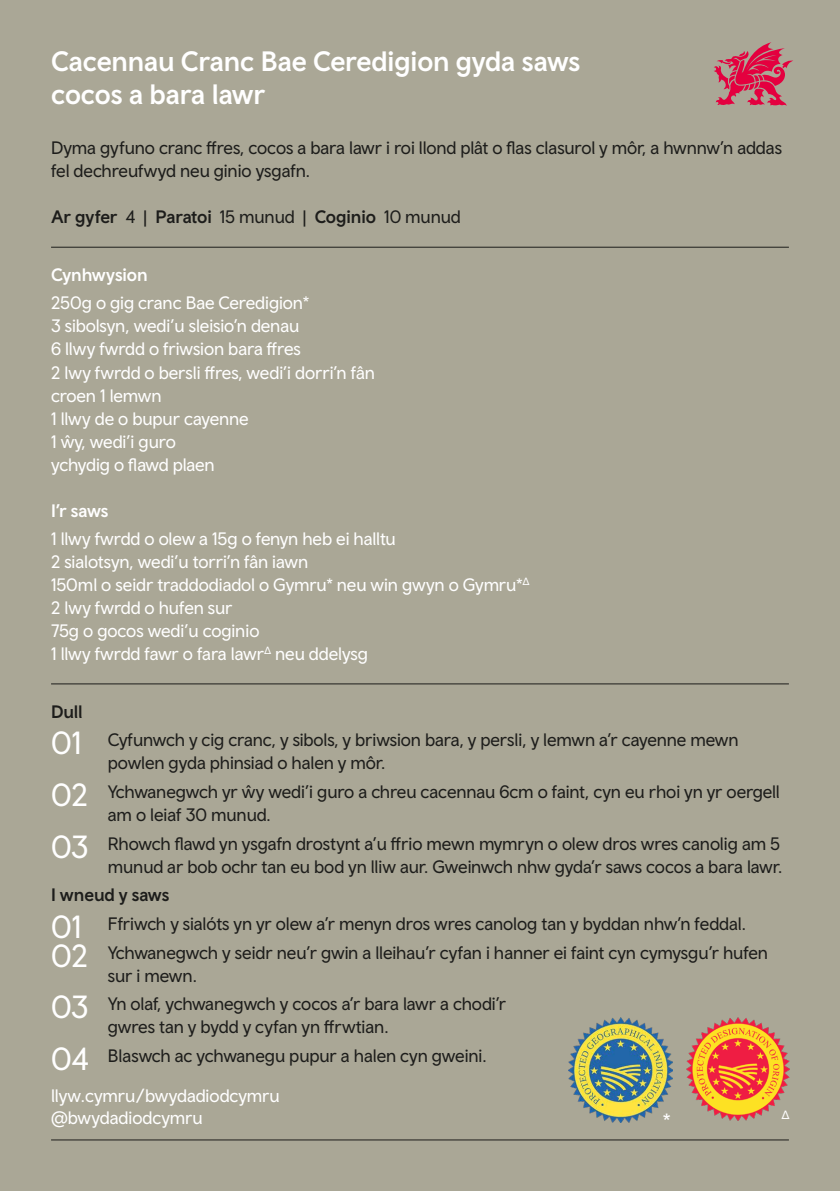
<style>
.page{position:relative;width:840px;height:1191px;background:#fff}
.page>*{position:absolute;margin:0;border:0;box-sizing:border-box;transform-origin:0 0}
.t1{font:500 28px/33.6px "Cymru Sans Body";letter-spacing:-.01em;color:#fff}
.t2{font:22px "Cymru Sans Body";color:#fff}
.t3{font:18px/28.6px "Cymru Sans Body";letter-spacing:-.01em;color:#1d1d1b}
.t4{font:18px/23px "Cymru Sans Body";letter-spacing:-.005em;color:#fff}
.t5{font:500 18px "Cymru Sans Body";letter-spacing:-.01em;color:#1d1d1b}
.t6{font:500 18px "Cymru Sans Body";letter-spacing:-.005em;color:#fff}
.t7{font:12px "Cymru Sans Body";color:#fff}
.s1{font-weight:400}
.s2{font-weight:500}
.s3{font-size:32px;color:#fff}
</style>
<div class="page">
<div style="left:0;top:0;width:839px;height:1191px;background:#aaa796"></div>
<hr style="left:51px;top:1139px;width:737px;height:1px;background:#1d1d1b">
<hr style="left:51px;top:247px;width:737px;height:1px;background:#1d1d1b">
<hr style="left:51px;top:683px;width:737px;height:1px;background:#1d1d1b">
<svg style="left:714px;top:42px;width:78px;height:64px"></svg>
<img style="left:686px;top:1017px;width:103px;height:103px">
<img style="left:568px;top:1017px;width:104px;height:105px">
<h1 class="t1" style="left:51px;top:43px;width:530px">Cacennau Cranc Bae Ceredigion gyda saws cocos a bara lawr</h1>
<p class="t3" style="left:51px;top:136px;width:732px;line-height:23px">Dyma gyfuno cranc ffres, cocos a bara lawr i roi llond plât o flas clasurol y môr, a hwnnw’n addas fel dechreufwyd neu ginio ysgafn.</p>
<p class="t5" style="left:51px;top:206px;width:411px">Ar gyfer <span class="s1">4 |</span> Paratoi <span class="s1">15 munud |</span> Coginio <span class="s1">10 munud</span></p>
<p class="t6" style="left:51px;top:264px;width:98px">Cynhwysion</p>
<p class="t4" style="left:51px;top:291px;width:325px">250g o gig cranc Bae Ceredigion*<br>3 sibolsyn, wedi’u sleisio’n denau<br>6 llwy fwrdd o friwsion bara ffres<br>2 lwy fwrdd o bersli ffres, wedi’i dorri’n fân croen 1 lemwn<br>1 llwy de o bupur cayenne<br>1 ŵy, wedi’i guro<br>ychydig o flawd plaen</p>
<p class="t6" style="left:51px;top:499px;width:59px">I’r saws</p>
<p class="t4" style="left:51px;top:527px;width:479px">1 llwy fwrdd o olew a 15g o fenyn heb ei halltu<br>2 sialotsyn, wedi’u torri’n fân iawn<br>150ml o seidr traddodiadol o Gymru* neu win gwyn o Gymru*<sup>∆ </sup>2 lwy fwrdd o hufen sur<br>75g o gocos wedi’u coginio<br>1 llwy fwrdd fawr o fara lawr<sup>∆</sup> neu ddelysg</p>
<p class="t3" style="left:51px;top:696px;width:688px"><span class="s2">Dull<br></span><span class="s3">01</span> Cyfunwch y cig cranc, y sibols, y briwsion bara, y persli, y lemwn a’r cayenne mewn</p>
<p class="t3" style="left:51px;top:748px;width:730px;text-indent:57px">powlen gyda phinsiad o halen y môr.<br><span class="s3">02</span> Ychwanegwch yr ŵy wedi’i guro a chreu cacennau 6cm o faint, cyn eu rhoi yn yr oergell</p>
<p class="t3" style="left:51px;top:800px;width:730px;text-indent:57px">am o leiaf 30 munud.<br><span class="s3">03</span> Rhowch flawd yn ysgafn drostynt a’u ffrio mewn mymryn o olew dros wres canolig am 5</p>
<p class="t3" style="left:108px;top:851px;width:675px">munud ar bob ochr tan eu bod yn lliw aur. Gweinwch nhw gyda’r saws cocos a bara lawr.</p>
<p class="t3" style="left:51px;top:880px;width:718px"><span class="s2">I wneud y saws<br></span><span class="s3">01</span> Ffriwch y sialóts yn yr olew a’r menyn dros wres canolog tan y byddan nhw’n feddal.<br><span class="s3">02</span> Ychwanegwch y seidr neu’r gwin a lleihau’r cyfan i hanner ei faint cyn cymysgu’r hufen</p>
<p class="t3" style="left:51px;top:960px;width:456px;text-indent:57px">sur i mewn.<br><span class="s3">03</span> Yn olaf, ychwanegwch y cocos a’r bara lawr a chodi’r</p>
<p class="t3" style="left:51px;top:1012px;width:437px;text-indent:57px">gwres tan y bydd y cyfan yn ffrwtian.<br><span class="s3">04</span> Blaswch ac ychwanegu pupur a halen cyn gweini.</p>
<p class="t4" style="left:51px;top:1083px;width:230px;line-height:22px">llyw.cymru/bwydadiodcymru @bwydadiodcymru</p>
<p class="t2" style="left:662px;top:1107px;width:9px">*</p>
<p class="t7" style="left:781px;top:1107px;width:10px">∆</p>
</div>
